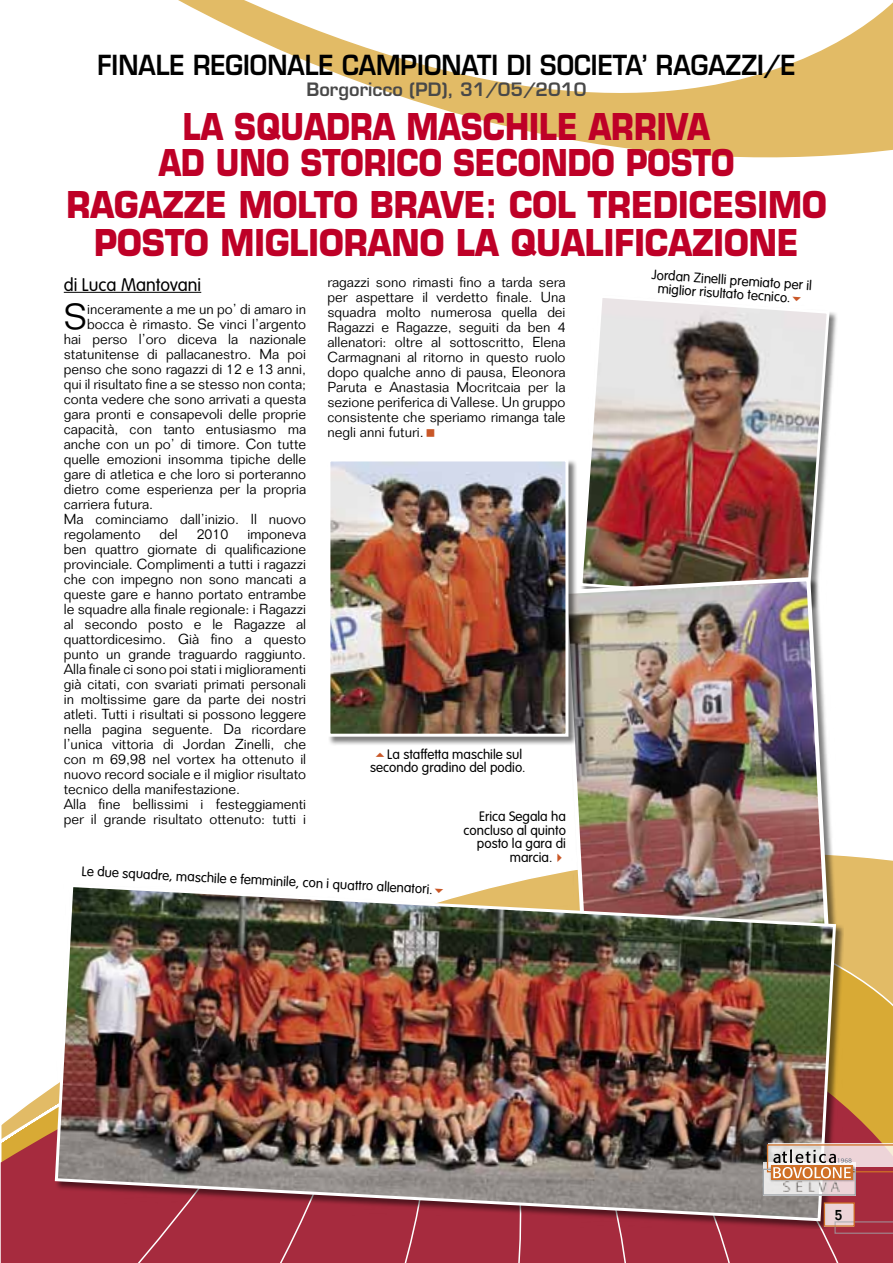
<style>
.page{position:relative;width:893px;height:1263px;background:#fff}
.page>*{position:absolute;margin:0;border:0;box-sizing:border-box;transform-origin:0 0}
.t1{font:700 36px/37.5px "Eurostile";color:#be0027;text-align:center;scale:.9 1}
.t2{font:700 36px/36px "Eurostile";color:#be0027;text-align:center;scale:.85 1}
.t3{font:300 35.25px "Folio";color:#000}
.t4{font:600 27px "Eurostile";color:#000;scale:.9 1}
.t5{font:600 18px "Eurostile";color:#484848}
.t6{font:300 18px "VAG Rounded";color:#000}
.t7{font:500 15px "Folio";color:#000;scale:.9 1}
.t8{font:300 14.25px/15px "Folio";color:#000}
.t9{font:300 13.5px/13.5px "VAG Rounded";color:#000;text-align:right}
.s1{color:#c95727}
</style>
<div class="page">
<svg style="left:178px;top:0;width:715px;height:158px"></svg>
<svg style="left:0;top:855px;width:887px;height:408px"></svg>
<div style="left:579px;top:294px;width:259px;height:316px;background:#000;opacity:.5"></div>
<img style="left:579px;top:294px;width:252px;height:281px">
<hr style="left:64px;top:292px;width:137px;height:1px;background:#000">
<div style="left:454px;top:805px;width:148px;height:64px;background:#fff"></div>
<img style="left:561px;top:575px;width:270px;height:307px">
<div style="left:327px;top:458px;width:250px;height:287px;background:#000;opacity:.5"></div>
<img style="left:331px;top:462px;width:233px;height:271px">
<div style="left:327px;top:458px;width:241px;height:279px;border:3px solid #fff"></div>
<div style="left:54px;top:883px;width:790px;height:346px;background:#000;opacity:.5"></div>
<img style="left:53px;top:882px;width:785px;height:341px">
<svg style="left:768px;top:1143px;width:125px;height:1px"></svg>
<svg style="left:763px;top:1162px;width:91px;height:31px"></svg>
<div style="left:824px;top:1203px;width:30px;height:23px;background:#edd4d8"></div>
<div style="left:763px;top:1169px;width:93px;height:26px;border:1px solid #9fa4a9"></div>
<svg style="left:834px;top:1221px;width:59px;height:13px"></svg>
<div style="left:824px;top:1202px;width:31px;height:25px;border:1px solid #cf7027"></div>
<img style="left:770px;top:1178px;width:85px;height:5px">
<svg style="left:771px;top:1178px;width:81px;height:2px"></svg>
<svg style="left:767px;top:1144px;width:126px;height:34px;background:#d2aa9c"></svg>
<img style="left:784px;top:1181px;width:56px;height:10px">
<svg style="left:435px;top:888px;width:8px;height:5px"></svg>
<svg style="left:792px;top:297px;width:9px;height:5px"></svg>
<h3 class="t4" style="left:98px;top:48px;width:777px">FINALE REGIONALE CAMPIONATI DI SOCIETA’ RAGAZZI/E</h3>
<p class="t5" style="left:307px;top:78px;width:281px">Borgoricco (PD), 31/05/2010</p>
<h1 class="t2" style="left:159px;top:109px;width:678px">LA SQUADRA MASCHILE ARRIVA<br>AD UNO STORICO SECONDO POSTO</h1>
<h1 class="t1" style="left:66px;top:186px;width:846px">RAGAZZE MOLTO BRAVE: COL TREDICESIMO<br>POSTO MIGLIORANO LA QUALIFICAZIONE</h1>
<p class="t6" style="left:64px;top:274px;width:139px">di Luca Mantovani</p>
<h2 class="t3" style="left:64px;top:296px;width:25px">S</h2>
<p class="t8" style="left:87px;top:302px;width:220px">inceramente a me un po’ di amaro in</p>
<p class="t9" style="left:659px;top:268px;width:155px;text-align:left;text-indent:-7px;rotate:4deg">Jordan Zinelli premiato per il miglior risultato tecnico.</p>
<p class="t8" style="left:327px;top:275px;width:240px;text-align:justify">ragazzi sono rimasti fino a tarda sera per aspettare il verdetto finale. Una squadra molto numerosa quella dei Ragazzi e Ragazze, seguiti da ben 4 allenatori: oltre al sottoscritto, Elena Carmagnani al ritorno in questo ruolo dopo qualche anno di pausa, Eleonora Paruta e Anastasia Mocritcaia per la sezione periferica di Vallese. Un gruppo consistente che speriamo rimanga tale negli anni futuri.</p>
<p class="t8" style="left:87px;top:317px;width:220px">bocca è rimasto. Se vinci l’argento</p>
<p class="t8" style="left:64px;top:332px;width:244px">hai perso l’oro diceva la nazionale</p>
<p class="t8" style="left:64px;top:347px;width:244px">statunitense di pallacanestro. Ma poi</p>
<p class="t8" style="left:64px;top:362px;width:244px">penso che sono ragazzi di 12 e 13 anni,</p>
<p class="t8" style="left:64px;top:377px;width:244px">qui il risultato fine a se stesso non conta;</p>
<p class="t8" style="left:64px;top:392px;width:244px">conta vedere che sono arrivati a questa</p>
<p class="t8" style="left:64px;top:407px;width:244px">gara pronti e consapevoli delle proprie</p>
<p class="t8" style="left:64px;top:422px;width:244px">capacità, con tanto entusiasmo ma</p>
<p class="t8" style="left:64px;top:437px;width:244px">anche con un po’ di timore. Con tutte</p>
<p class="t8" style="left:64px;top:452px;width:244px">quelle emozioni insomma tipiche delle</p>
<p class="t8" style="left:64px;top:467px;width:244px">gare di atletica e che loro si porteranno</p>
<p class="t8" style="left:64px;top:482px;width:244px">dietro come esperienza per la propria</p>
<p class="t8" style="left:64px;top:497px;width:91px">carriera futura.</p>
<p class="t8" style="left:64px;top:512px;width:244px">Ma cominciamo dall’inizio. Il nuovo</p>
<p class="t8" style="left:64px;top:527px;width:78px">regolamento</p>
<p class="t8" style="left:160px;top:527px;width:20px">del</p>
<p class="t8" style="left:197px;top:527px;width:33px">2010</p>
<p class="t8" style="left:64px;top:527px;width:244px;text-indent:184px">imponeva ben quattro giornate di qualificazione provinciale. Complimenti a tutti i ragazzi che con impegno non sono mancati a queste gare e hanno portato entrambe le squadre alla finale regionale: i Ragazzi al secondo posto e le Ragazze al quattordicesimo. Già fino a questo punto un grande traguardo raggiunto.<br>Alla finale ci sono poi stati i miglioramenti già citati, con svariati primati personali in moltissime gare da parte dei nostri atleti. Tutti i risultati si possono leggere nella pagina seguente. Da ricordare l’unica vittoria di Jordan Zinelli, che con m 69,98 nel vortex ha ottenuto il nuovo record sociale e il miglior risultato tecnico della manifestazione.<br>Alla fine bellissimi i festeggiamenti per il grande risultato ottenuto: tutti i</p>
<p class="t9" style="left:370px;top:747px;width:157px">La staffetta maschile sul secondo gradino del podio.</p>
<p class="t9" style="left:464px;top:810px;width:104px">Erica Segala ha concluso al quinto posto la gara di marcia.<span class="s1">✔</span></p>
<p class="t9" style="left:82px;top:864px;width:353px;rotate:3deg">Le due squadre, maschile e femminile, con i quattro allenatori.</p>
<p class="t7" style="left:835px;top:1205px;width:10px">5</p>
</div>
